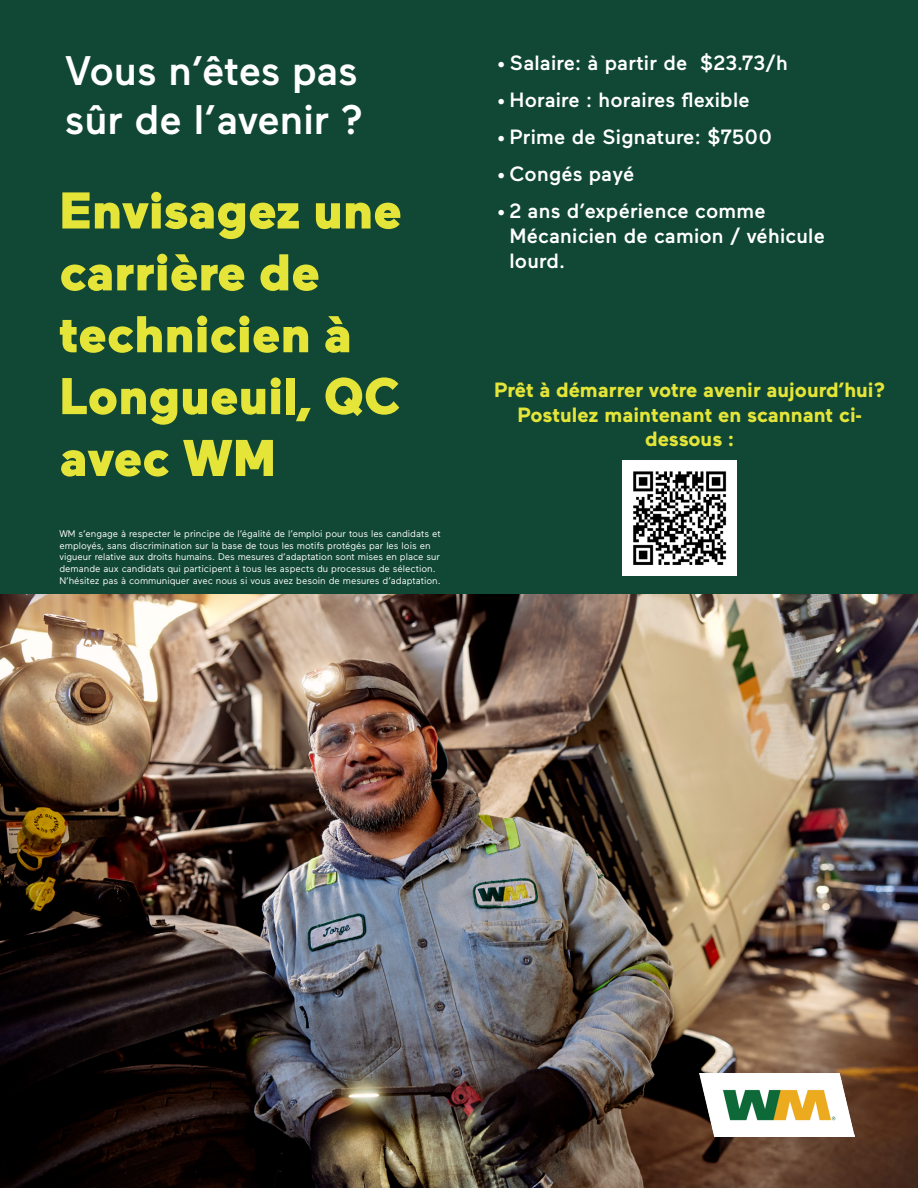
<style>
.page{position:relative;width:918px;height:1188px;background:#fff}
.page>*{position:absolute;margin:0;border:0;box-sizing:border-box;transform-origin:0 0}
.t1{font:900 51.6px/61.9px "Maax";color:#e4e538}
.t2{font:500 41.25px/49.5px "Maax";color:#fff}
.t3{font:500 20.7px/24.8px "Maax";letter-spacing:.01em;color:#fff}
.t4{font:700 20.7px/24.8px "Maax";color:#e4e538;text-align:center}
.t5{font:9.6px/11.6px "Maax";color:#fff}
</style>
<div class="page">
<div style="left:0;top:0;width:918px;height:594px;background:#104735"></div>
<img style="left:0;top:594px;width:918px;height:594px">
<img style="left:699px;top:1073px;width:155px;height:64px">
<img style="left:622px;top:461px;width:114px;height:114px">
<p class="t2" style="left:65px;top:44px;width:300px">Vous n’êtes pas sûr de l’avenir ?</p>
<p class="t1" style="left:59px;top:177px;width:344px">Envisagez une carrière de technicien à<br>Longueuil, QC avec WM</p>
<p class="t5" style="left:59px;top:528px;width:383px">WM s’engage à respecter le principe de l’égalité de l’emploi pour tous les candidats et employés, sans discrimination sur la base de tous les motifs protégés par les lois en vigueur relative aux droits humains. Des mesures d’adaptation sont mises en place sur demande aux candidats qui participent à tous les aspects du processus de sélection.<br>N’hésitez pas à communiquer avec nous si vous avez besoin de mesures d’adaptation.</p>
<p class="t3" style="left:497px;top:49px;width:292px">• Salaire: à partir de $23.73/h</p>
<p class="t3" style="left:497px;top:86px;width:254px">• Horaire : horaires flexible</p>
<p class="t3" style="left:497px;top:124px;width:276px">• Prime de Signature: $7500</p>
<p class="t3" style="left:497px;top:161px;width:139px">• Congés payé</p>
<p class="t3" style="left:509px;top:198px;width:317px;text-indent:-12px">• 2 ans d’expérience comme<br>Mécanicien de camion / véhicule lourd.</p>
<p class="t4" style="left:494px;top:376px;width:393px">Prêt à démarrer votre avenir aujourd’hui?</p>
<p class="t4" style="left:517px;top:401px;width:346px">Postulez maintenant en scannant ci&shy;dessous :</p>
</div>
